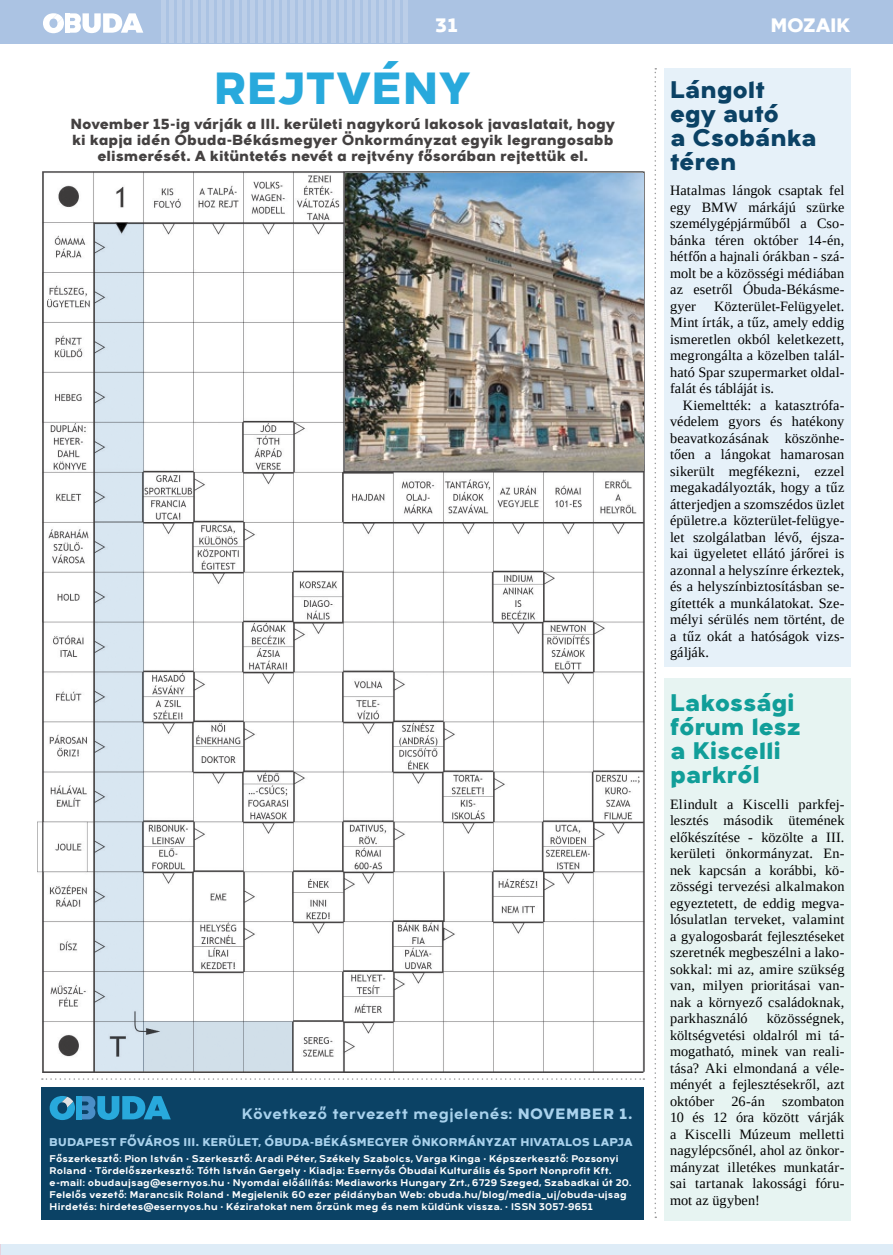
<style>
.page{position:relative;width:893px;height:1255px;background:#fff}
.page>*{position:absolute;margin:0;border:0;box-sizing:border-box;transform-origin:0 0}
.t1{font:800 45px "Arkibal Display";letter-spacing:.005em;color:#28a9dc}
.t2{font:800 24px/24px "Arkibal Display";letter-spacing:-.01em;color:#119e99}
.t3{font:800 24px/24px "Arkibal Display";letter-spacing:-.01em;color:#0b4265}
.t4{font:800 19.5px "Arkibal Display";letter-spacing:-.015em;color:#fff}
.t5{font:700 15px "Arkibal Display";letter-spacing:.03em;color:#a9d2ed}
.t6{font:800 14.55px/15.9px "Arkibal";letter-spacing:-.005em;color:#444141;text-align:center}
.t7{font:14.25px/16.5px "Liberation Serif";letter-spacing:.01em;color:#000;text-align:justify}
.t8{font:800 11.25px "Arkibal";letter-spacing:.015em;color:#a9d2ed}
.t9{font:700 9.75px/12px "Arkibal Display";letter-spacing:.02em;color:#fff}
.s1{font-weight:800}
</style>
<div class="page">
<div style="left:664px;top:68px;width:186px;height:598px;background:#e6f1f9"></div>
<div style="left:664px;top:678px;width:186px;height:542px;background:#e7f4f2"></div>
<div style="left:0;top:0;width:893px;height:43px;background:#abc3e3"></div>
<hr style="left:161px;top:0;width:4px;height:43px;background:#bbcee8">
<div style="left:169px;top:0;width:5px;height:43px;background:#bbcee8"></div>
<div style="left:177px;top:0;width:5px;height:43px;background:#bbcee8"></div>
<div style="left:185px;top:0;width:5px;height:43px;background:#bbcee8"></div>
<hr style="left:194px;top:0;width:4px;height:43px;background:#bbcee8">
<hr style="left:202px;top:0;width:4px;height:43px;background:#bbcee8">
<hr style="left:210px;top:0;width:4px;height:43px;background:#bbcee8">
<hr style="left:218px;top:0;width:4px;height:43px;background:#bbcee8">
<hr style="left:226px;top:0;width:4px;height:43px;background:#bbcee8">
<hr style="left:234px;top:0;width:4px;height:43px;background:#bbcee8">
<hr style="left:242px;top:0;width:4px;height:43px;background:#bbcee8">
<hr style="left:250px;top:0;width:4px;height:43px;background:#bbcee8">
<hr style="left:258px;top:0;width:4px;height:43px;background:#bbcee8">
<hr style="left:266px;top:0;width:4px;height:43px;background:#bbcee8">
<div style="left:274px;top:0;width:5px;height:43px;background:#bbcee8"></div>
<div style="left:282px;top:0;width:5px;height:43px;background:#bbcee8"></div>
<div style="left:290px;top:0;width:5px;height:43px;background:#bbcee8"></div>
<hr style="left:299px;top:0;width:4px;height:43px;background:#bbcee8">
<hr style="left:307px;top:0;width:4px;height:43px;background:#bbcee8">
<hr style="left:315px;top:0;width:4px;height:43px;background:#bbcee8">
<hr style="left:323px;top:0;width:4px;height:43px;background:#bbcee8">
<hr style="left:331px;top:0;width:4px;height:43px;background:#bbcee8">
<hr style="left:339px;top:0;width:4px;height:43px;background:#bbcee8">
<hr style="left:347px;top:0;width:4px;height:43px;background:#bbcee8">
<hr style="left:355px;top:0;width:4px;height:43px;background:#bbcee8">
<hr style="left:363px;top:0;width:4px;height:43px;background:#bbcee8">
<hr style="left:371px;top:0;width:4px;height:43px;background:#bbcee8">
<div style="left:379px;top:0;width:5px;height:43px;background:#bbcee8"></div>
<div style="left:387px;top:0;width:5px;height:43px;background:#bbcee8"></div>
<div style="left:395px;top:0;width:5px;height:43px;background:#bbcee8"></div>
<hr style="left:404px;top:0;width:4px;height:43px;background:#bbcee8">
<svg style="left:43px;top:13px;width:100px;height:20px"></svg>
<div style="left:65px;top:13px;width:5px;height:20px;background:#fff"></div>
<div style="left:1px;top:1244px;width:892px;height:10px;background:#deecf7"></div>
<svg style="left:42px;top:1078px;width:602px;height:1px"></svg>
<div style="left:41px;top:1087px;width:603px;height:132px;background:#0b4265"></div>
<svg style="left:50px;top:1096px;width:121px;height:23px"></svg>
<div style="left:76px;top:1096px;width:6px;height:23px;background:#28a9dc"></div>
<svg style="left:654px;top:68px;width:2px;height:1149px"></svg>
<img style="left:38px;top:171px;width:607px;height:901px">
<img style="left:345px;top:173px;width:298px;height:297px">
<div style="left:96px;top:224px;width:48px;height:846px;background:#deecf7"></div>
<div style="left:144px;top:1021px;width:149px;height:49px;background:#d1dfe9"></div>
<h3 class="t4" style="left:436px;top:10px;width:24px">31</h3>
<h3 class="t4" style="left:770px;top:10px;width:82px">MOZAIK</h3>
<h1 class="t1" style="left:213px;top:55px;width:259px">REJTVÉNY</h1>
<p class="t6" style="left:70px;top:115px;width:546px">November 15-ig várják a III. kerületi nagykorú lakosok javaslatait, hogy ki kapja idén Óbuda-Békásmegyer Önkormányzat egyik legrangosabb elismerését. A kitüntetés nevét a rejtvény fősorában rejtettük el.</p>
<p class="t5" style="left:242px;top:1102px;width:392px">Következő tervezett megjelenés: <span class="s1">NOVEMBER 1.</span></p>
<p class="t8" style="left:50px;top:1133px;width:585px">BUDAPEST FŐVÁROS III. KERÜLET, ÓBUDA-BÉKÁSMEGYER ÖNKORMÁNYZAT HIVATALOS LAPJA</p>
<p class="t9" style="left:50px;top:1151px;width:583px">Főszerkesztő: Pion István • Szerkesztő: Aradi Péter, Székely Szabolcs, Varga Kinga • Képszerkesztő: Pozsonyi Roland • Tördelőszerkesztő: Tóth István Gergely • Kiadja: Esernyős Óbudai Kulturális és Sport Nonprofit Kft. e-mail: obudaujsag@esernyos.hu • Nyomdai előállítás: Mediaworks Hungary Zrt., 6729 Szeged, Szabadkai út 20.<br>Felelős vezető: Marancsik Roland • Megjelenik 60 ezer példányban Web: obuda.hu/blog/media_uj/obuda-ujsag Hirdetés: hirdetes@esernyos.hu • Kéziratokat nem őrzünk meg és nem küldünk vissza. • ISSN 3057-9651</p>
<h2 class="t3" style="left:670px;top:76px;width:148px">Lángolt egy autó<br>a Csobánka téren</h2>
<p class="t7" style="left:670px;top:182px;width:176px">Hatalmas lángok csaptak fel egy BMW márkájú szürke személygépjárműből a Cso&shy;bánka téren október 14-én, hétfőn a hajnali órákban - szá&shy;molt be a közösségi médiában az esetről Óbuda-Békásme&shy;gyer</p>
<p class="t7" style="left:670px;top:298px;width:176px;text-indent:44px">Közterület-Felügyelet.<br>Mint írták, a tűz, amely eddig ismeretlen okból keletkezett, megrongálta a közelben talál&shy;ható Spar szupermarket oldal&shy;falát és tábláját is.</p>
<p class="t7" style="left:670px;top:397px;width:176px;text-indent:13px">Kiemeltték: a katasztrófa&shy;védelem gyors és hatékony beavatkozásának köszönhe&shy;tően a lángokat hamarosan sikerült megfékezni, ezzel megakadályozták, hogy a tűz átterjedjen a szomszédos üzlet épületre.a közterület-felügye&shy;let szolgálatban lévő, éjsza&shy;kai ügyeletet ellátó járőrei is azonnal a helyszínre érkeztek, és a helyszínbiztosításban se&shy;gítették a munkálatokat. Sze&shy;mélyi sérülés nem történt, de a tűz okát a hatóságok vizs&shy;gálják.</p>
<h2 class="t2" style="left:670px;top:690px;width:132px">Lakossági fórum lesz a Kiscelli parkról</h2>
<p class="t7" style="left:670px;top:795px;width:176px">Elindult a Kiscelli parkfej&shy;lesztés második ütemének előkészítése - közölte a III. kerületi önkormányzat. En&shy;nek kapcsán a korábbi, kö&shy;zösségi tervezési alkalmakon egyeztetett, de eddig megva&shy;lósulatlan terveket, valamint a gyalogosbarát fejlesztéseket szeretnék megbeszélni a lako&shy;sokkal: mi az, amire szükség van, milyen prioritásai van&shy;nak a környező családoknak, parkhasználó</p>
<p class="t7" style="left:670px;top:1010px;width:176px;text-indent:97px">közösségnek, költségvetési oldalról mi tá&shy;mogatható, minek van reali&shy;tása? Aki elmondaná a véle&shy;ményét a fejlesztésekről, azt október 26-án szombaton 10 és 12 óra között várják a Kiscelli Múzeum melletti nagylépcsőnél, ahol az önkor&shy;mányzat illetékes munkatár&shy;sai tartanak lakossági fóru&shy;mot az ügyben!</p>
</div>
